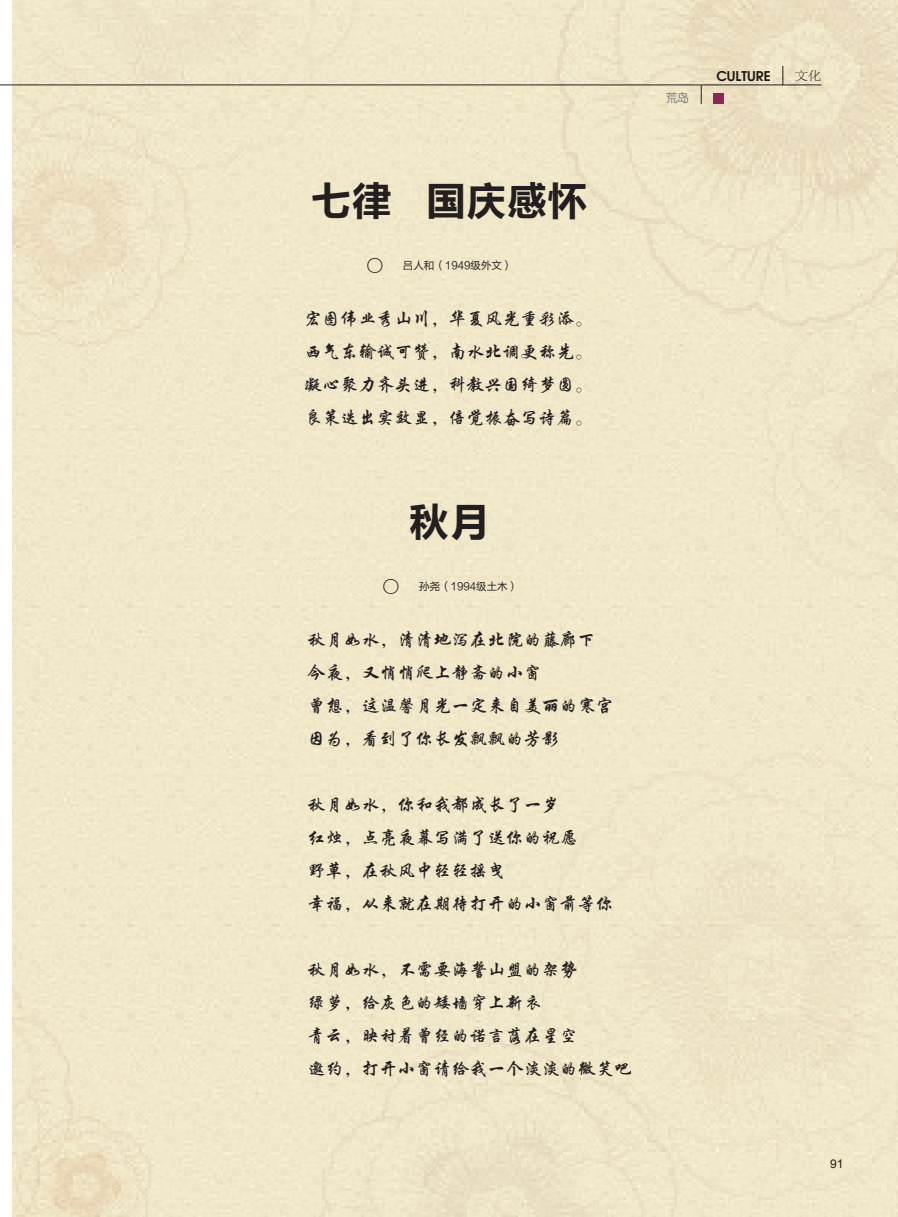
<style>
.page{position:relative;width:898px;height:1217px;background:#fff}
.page>*{position:absolute;margin:0;border:0;box-sizing:border-box;transform-origin:0 0}
.正文{font:40.5px "FZLTCHJW GB1 0";color:#231f20}
.正文-2{font:18px "FZXKK GBK1 0";color:#231f20}
.t1{font:600 13.5px "Avant Garde";color:#231f20}
.t2{font:12px "Arial";color:#231f20}
.t3{font:12px "FZLTSK GBK1 0";color:#231f20;scale:1.1 1}
.提示语{font:12px "FZLTHJW GB1 0";color:#787a7d}
.作者{font:10.5px "FZLTHJW GB1 0";color:#231f20}
.s1{font-size:21px}
</style>
<div class="page">
<hr style="left:0;top:85px;width:821px;height:1px;background:#231f20">
<div style="left:13px;top:0;width:884px;height:1216px;background:#f0e7c8"></div>
<div style="left:713px;top:94px;width:10px;height:10px;background:#8e235a"></div>
<svg style="left:700px;top:85px;width:1px;height:19px"></svg>
<p class="正文" style="left:311px;top:179px;width:278px">七律 国庆感怀</p>
<p class="作者" style="left:364px;top:259px;width:150px"><span class="s1">○</span> 吕人和（1949级外文）</p>
<p class="正文-2" style="left:304px;top:309px;width:289px">宏图伟业秀山川，华夏风光重彩添。</p>
<p class="正文-2" style="left:304px;top:342px;width:289px">西气东输诚可赞，南水北调更称先。</p>
<p class="正文-2" style="left:304px;top:375px;width:289px">凝心聚力齐头进，科教兴国绮梦圆。</p>
<p class="正文-2" style="left:304px;top:408px;width:289px">良策迭出实效显，倍觉振奋写诗篇。</p>
<p class="正文" style="left:409px;top:499px;width:82px">秋月</p>
<p class="作者" style="left:380px;top:580px;width:139px"><span class="s1">○</span> 孙尧（1994级土木）</p>
<p class="正文-2" style="left:307px;top:630px;width:289px">秋月如水，清清地泻在北院的藤廊下</p>
<p class="正文-2" style="left:307px;top:663px;width:235px">今夜，又悄悄爬上静斋的小窗</p>
<p class="正文-2" style="left:307px;top:696px;width:307px">曾想，这温馨月光一定来自美丽的寒宫</p>
<p class="正文-2" style="left:307px;top:729px;width:253px">因为，看到了你长发飘飘的芳影</p>
<p class="正文-2" style="left:307px;top:795px;width:253px">秋月如水，你和我都成长了一岁</p>
<p class="正文-2" style="left:307px;top:828px;width:271px">红烛，点亮夜幕写满了送你的祝愿</p>
<p class="正文-2" style="left:307px;top:861px;width:199px">野草，在秋风中轻轻摇曳</p>
<p class="正文-2" style="left:307px;top:894px;width:307px">幸福，从来就在期待打开的小窗前等你</p>
<p class="正文-2" style="left:307px;top:960px;width:271px">秋月如水，不需要海誓山盟的架势</p>
<p class="正文-2" style="left:307px;top:993px;width:235px">绿萝，给灰色的矮墙穿上新衣</p>
<p class="正文-2" style="left:307px;top:1026px;width:271px">青云，映衬着曾经的诺言落在星空</p>
<p class="正文-2" style="left:307px;top:1059px;width:325px">邀约，打开小窗请给我一个淡淡的微笑吧</p>
<p class="提示语" style="left:665px;top:92px;width:25px">荒岛</p>
<p class="t1" style="left:716px;top:67px;width:56px">CULTURE</p>
<p class="t3" style="left:794px;top:69px;width:25px">文化</p>
<p class="t2" style="left:829px;top:1155px;width:15px">91</p>
</div>
